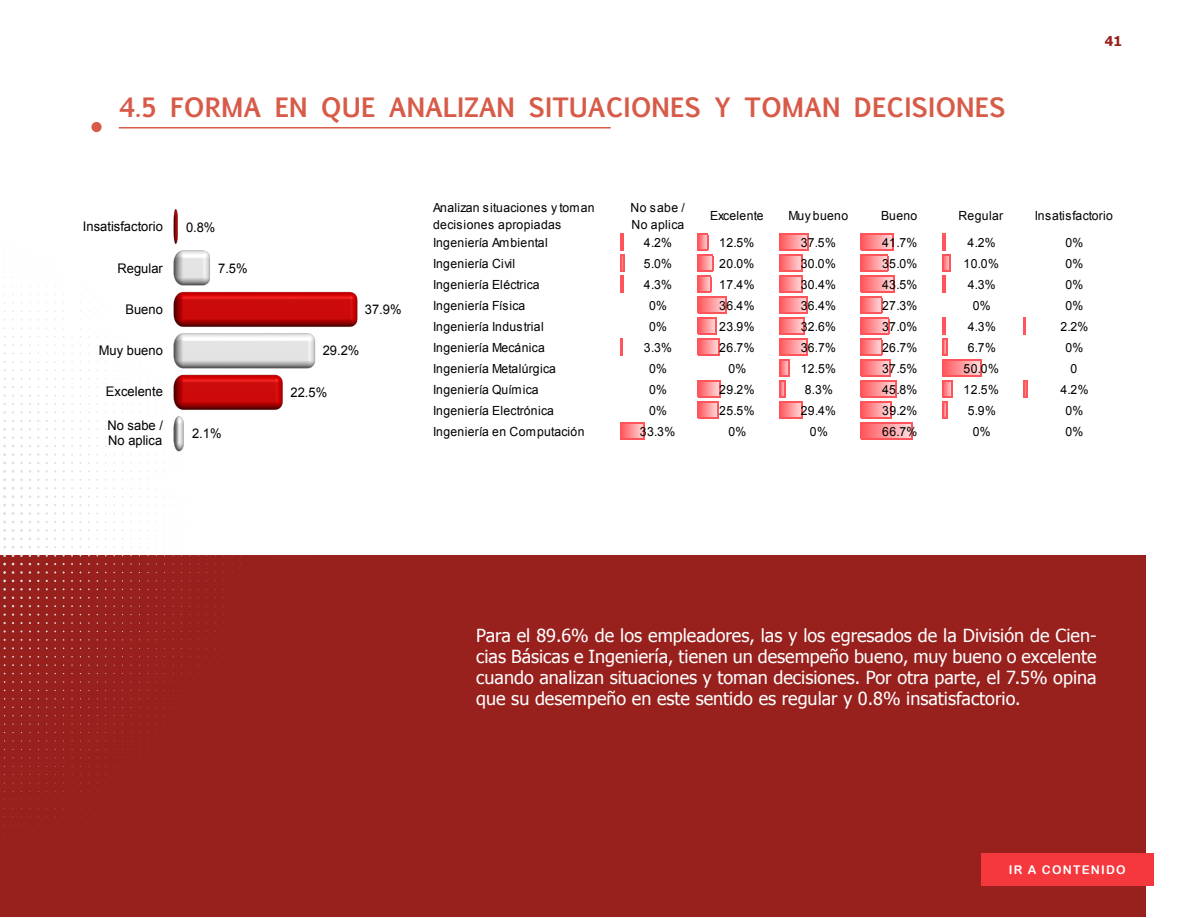
<style>
.page{position:relative;width:1188px;height:918px;background:#fff}
.page>*{position:absolute;margin:0;border:0;box-sizing:border-box;transform-origin:0 0}
.TITULOS{font:700 25.5px "Euphemia UCAS";color:#d75b48}
.t1{font:18px/21px "Tahoma";color:#fff;text-align:justify}
.t2{font:700 13.5px "Tahoma";color:#98211e}
.t3{font:13.35px/15.3px "Arial";color:#000}
.t4{font:12.6px/16.8px "Arial";letter-spacing:.025em;color:#000}
.t5{font:12px "Arial Rounded MT Bold";letter-spacing:.1em;color:#fff}
</style>
<div class="page">
<div style="left:0;top:556px;width:1145px;height:361px;background:#98211e"></div>
<svg style="left:3px;top:428px;width:3px;height:11px"></svg>
<svg style="left:3px;top:470px;width:3px;height:11px"></svg>
<svg style="left:12px;top:470px;width:2px;height:11px"></svg>
<svg style="left:3px;top:487px;width:3px;height:11px"></svg>
<svg style="left:12px;top:487px;width:2px;height:11px"></svg>
<svg style="left:20px;top:487px;width:3px;height:11px"></svg>
<svg style="left:29px;top:487px;width:2px;height:11px"></svg>
<svg style="left:12px;top:504px;width:2px;height:11px"></svg>
<svg style="left:3px;top:504px;width:3px;height:19px"></svg>
<svg style="left:3px;top:529px;width:3px;height:11px"></svg>
<svg style="left:12px;top:529px;width:2px;height:11px"></svg>
<svg style="left:20px;top:529px;width:3px;height:11px"></svg>
<svg style="left:3px;top:546px;width:3px;height:11px"></svg>
<svg style="left:12px;top:546px;width:2px;height:11px"></svg>
<svg style="left:20px;top:546px;width:3px;height:11px"></svg>
<hr style="left:119px;top:127px;width:492px;height:2px;background:#d75b48">
<div style="left:91px;top:122px;width:11px;height:10px;background:#d75b48;border-radius:50%"></div>
<svg style="left:780px;top:235px;width:28px;height:14px"></svg>
<hr style="left:779px;top:234px;width:30px;height:1px;background:#ff555a">
<hr style="left:779px;top:249px;width:30px;height:1px;background:#ff555a">
<svg style="left:779px;top:235px;width:1px;height:14px"></svg>
<svg style="left:808px;top:235px;width:1px;height:14px"></svg>
<div style="left:861px;top:234px;width:32px;height:16px;background:linear-gradient(to right,#ff565b,#ffdadb)"></div>
<hr style="left:861px;top:234px;width:32px;height:1px;background:#ff555a">
<hr style="left:861px;top:249px;width:32px;height:1px;background:#ff555a">
<svg style="left:861px;top:235px;width:1px;height:14px"></svg>
<svg style="left:892px;top:235px;width:1px;height:14px"></svg>
<svg style="left:861px;top:255px;width:27px;height:16px"></svg>
<svg style="left:620px;top:234px;width:5px;height:58px"></svg>
<svg style="left:862px;top:277px;width:31px;height:14px"></svg>
<hr style="left:861px;top:276px;width:33px;height:1px;background:#ff555a">
<hr style="left:861px;top:291px;width:33px;height:1px;background:#ff555a">
<svg style="left:861px;top:277px;width:1px;height:14px"></svg>
<svg style="left:893px;top:277px;width:1px;height:14px"></svg>
<svg style="left:942px;top:234px;width:8px;height:58px"></svg>
<svg style="left:1024px;top:318px;width:2px;height:16px"></svg>
<svg style="left:620px;top:339px;width:2px;height:16px"></svg>
<svg style="left:698px;top:234px;width:28px;height:121px"></svg>
<svg style="left:942px;top:318px;width:5px;height:37px"></svg>
<svg style="left:861px;top:297px;width:29px;height:79px"></svg>
<svg style="left:943px;top:361px;width:38px;height:14px"></svg>
<hr style="left:942px;top:360px;width:40px;height:1px;background:#ff555a">
<hr style="left:942px;top:375px;width:40px;height:1px;background:#ff555a">
<svg style="left:942px;top:361px;width:1px;height:14px"></svg>
<svg style="left:981px;top:361px;width:1px;height:14px"></svg>
<svg style="left:862px;top:382px;width:33px;height:14px"></svg>
<hr style="left:861px;top:381px;width:35px;height:1px;background:#ff555a">
<hr style="left:861px;top:396px;width:35px;height:1px;background:#ff555a">
<svg style="left:861px;top:382px;width:1px;height:14px"></svg>
<svg style="left:895px;top:382px;width:1px;height:14px"></svg>
<svg style="left:1024px;top:381px;width:4px;height:16px"></svg>
<svg style="left:698px;top:381px;width:22px;height:37px"></svg>
<svg style="left:779px;top:255px;width:29px;height:163px"></svg>
<div style="left:861px;top:402px;width:30px;height:16px;background:linear-gradient(to right,#ff565b,#ffd9db)"></div>
<hr style="left:861px;top:402px;width:30px;height:1px;background:#ff555a">
<hr style="left:861px;top:417px;width:30px;height:1px;background:#ff555a">
<svg style="left:861px;top:403px;width:1px;height:14px"></svg>
<svg style="left:890px;top:403px;width:1px;height:14px"></svg>
<svg style="left:942px;top:381px;width:10px;height:37px"></svg>
<svg style="left:620px;top:423px;width:25px;height:16px"></svg>
<svg style="left:862px;top:424px;width:50px;height:14px"></svg>
<hr style="left:861px;top:423px;width:52px;height:1px;background:#ff555a">
<hr style="left:861px;top:438px;width:52px;height:1px;background:#ff555a">
<svg style="left:861px;top:424px;width:1px;height:14px"></svg>
<svg style="left:912px;top:424px;width:1px;height:14px"></svg>
<img style="left:173px;top:209px;width:185px;height:246px">
<div style="left:981px;top:853px;width:173px;height:33px;background:#f5383e"></div>
<p class="TITULOS" style="left:119px;top:88px;width:888px">4.5 FORMA EN QUE ANALIZAN SITUACIONES Y TOMAN DECISIONES</p>
<p class="t2" style="left:1105px;top:31px;width:19px">41</p>
<p class="t3" style="left:83px;top:219px;width:82px">Insatisfactorio</p>
<p class="t3" style="left:117px;top:260px;width:47px">Regular</p>
<p class="t3" style="left:125px;top:302px;width:39px">Bueno</p>
<p class="t3" style="left:99px;top:343px;width:66px">Muy bueno</p>
<p class="t3" style="left:106px;top:384px;width:59px">Excelente</p>
<p class="t3" style="left:107px;top:418px;width:57px">No sabe /<br>No aplica</p>
<p class="t3" style="left:186px;top:219px;width:31px">0.8%</p>
<p class="t3" style="left:218px;top:261px;width:31px">7.5%</p>
<p class="t3" style="left:192px;top:426px;width:31px">2.1%</p>
<p class="t3" style="left:365px;top:302px;width:38px">37.9%</p>
<p class="t3" style="left:323px;top:343px;width:38px">29.2%</p>
<p class="t3" style="left:291px;top:385px;width:38px">22.5%</p>
<p class="t4" style="left:433px;top:199px;width:163px">Analizan situaciones y toman decisiones apropiadas</p>
<p class="t4" style="left:631px;top:199px;width:56px">No sabe /<br>No aplica</p>
<p class="t4" style="left:710px;top:207px;width:55px">Excelente</p>
<p class="t4" style="left:788px;top:207px;width:61px">Muy bueno</p>
<p class="t4" style="left:881px;top:207px;width:38px">Bueno</p>
<p class="t4" style="left:958px;top:207px;width:46px">Regular</p>
<p class="t4" style="left:1035px;top:207px;width:80px">Insatisfactorio</p>
<p class="t4" style="left:433px;top:235px;width:116px">Ingeniería Ambiental</p>
<p class="t4" style="left:644px;top:235px;width:30px">4.2%</p>
<p class="t4" style="left:719px;top:235px;width:37px">12.5%</p>
<p class="t4" style="left:801px;top:235px;width:37px">37.5%</p>
<p class="t4" style="left:882px;top:235px;width:37px">41.7%</p>
<p class="t4" style="left:968px;top:235px;width:30px">4.2%</p>
<p class="t4" style="left:1065px;top:235px;width:19px">0%</p>
<p class="t4" style="left:433px;top:256px;width:84px">Ingeniería Civil</p>
<p class="t4" style="left:644px;top:256px;width:30px">5.0%</p>
<p class="t4" style="left:719px;top:256px;width:37px">20.0%</p>
<p class="t4" style="left:801px;top:256px;width:37px">30.0%</p>
<p class="t4" style="left:882px;top:256px;width:37px">35.0%</p>
<p class="t4" style="left:964px;top:256px;width:37px">10.0%</p>
<p class="t4" style="left:1065px;top:256px;width:19px">0%</p>
<p class="t4" style="left:433px;top:277px;width:108px">Ingeniería Eléctrica</p>
<p class="t4" style="left:644px;top:277px;width:30px">4.3%</p>
<p class="t4" style="left:719px;top:277px;width:37px">17.4%</p>
<p class="t4" style="left:801px;top:277px;width:37px">30.4%</p>
<p class="t4" style="left:882px;top:277px;width:37px">43.5%</p>
<p class="t4" style="left:968px;top:277px;width:30px">4.3%</p>
<p class="t4" style="left:1065px;top:277px;width:19px">0%</p>
<p class="t4" style="left:433px;top:298px;width:94px">Ingeniería Física</p>
<p class="t4" style="left:649px;top:298px;width:19px">0%</p>
<p class="t4" style="left:719px;top:298px;width:37px">36.4%</p>
<p class="t4" style="left:801px;top:298px;width:37px">36.4%</p>
<p class="t4" style="left:882px;top:298px;width:37px">27.3%</p>
<p class="t4" style="left:973px;top:298px;width:19px">0%</p>
<p class="t4" style="left:1065px;top:298px;width:19px">0%</p>
<p class="t4" style="left:433px;top:319px;width:112px">Ingeniería Industrial</p>
<p class="t4" style="left:649px;top:319px;width:19px">0%</p>
<p class="t4" style="left:719px;top:319px;width:37px">23.9%</p>
<p class="t4" style="left:801px;top:319px;width:37px">32.6%</p>
<p class="t4" style="left:882px;top:319px;width:37px">37.0%</p>
<p class="t4" style="left:968px;top:319px;width:30px">4.3%</p>
<p class="t4" style="left:1060px;top:319px;width:30px">2.2%</p>
<p class="t4" style="left:433px;top:340px;width:113px">Ingeniería Mecánica</p>
<p class="t4" style="left:644px;top:340px;width:30px">3.3%</p>
<p class="t4" style="left:719px;top:340px;width:37px">26.7%</p>
<p class="t4" style="left:801px;top:340px;width:37px">36.7%</p>
<p class="t4" style="left:882px;top:340px;width:37px">26.7%</p>
<p class="t4" style="left:968px;top:340px;width:30px">6.7%</p>
<p class="t4" style="left:1065px;top:340px;width:19px">0%</p>
<p class="t4" style="left:433px;top:361px;width:124px">Ingeniería Metalúrgica</p>
<p class="t4" style="left:649px;top:361px;width:19px">0%</p>
<p class="t4" style="left:728px;top:361px;width:19px">0%</p>
<p class="t4" style="left:801px;top:361px;width:37px">12.5%</p>
<p class="t4" style="left:882px;top:361px;width:37px">37.5%</p>
<p class="t4" style="left:964px;top:361px;width:37px">50.0%</p>
<p class="t4" style="left:1071px;top:361px;width:8px">0</p>
<p class="t4" style="left:433px;top:382px;width:107px">Ingeniería Química</p>
<p class="t4" style="left:649px;top:382px;width:19px">0%</p>
<p class="t4" style="left:719px;top:382px;width:37px">29.2%</p>
<p class="t4" style="left:805px;top:382px;width:30px">8.3%</p>
<p class="t4" style="left:882px;top:382px;width:37px">45.8%</p>
<p class="t4" style="left:964px;top:382px;width:37px">12.5%</p>
<p class="t4" style="left:1060px;top:382px;width:30px">4.2%</p>
<p class="t4" style="left:433px;top:403px;width:122px">Ingeniería Electrónica</p>
<p class="t4" style="left:649px;top:403px;width:19px">0%</p>
<p class="t4" style="left:719px;top:403px;width:37px">25.5%</p>
<p class="t4" style="left:801px;top:403px;width:37px">29.4%</p>
<p class="t4" style="left:882px;top:403px;width:37px">39.2%</p>
<p class="t4" style="left:968px;top:403px;width:30px">5.9%</p>
<p class="t4" style="left:1065px;top:403px;width:19px">0%</p>
<p class="t4" style="left:433px;top:424px;width:153px">Ingeniería en Computación</p>
<p class="t4" style="left:640px;top:424px;width:37px">33.3%</p>
<p class="t4" style="left:728px;top:424px;width:19px">0%</p>
<p class="t4" style="left:810px;top:424px;width:19px">0%</p>
<p class="t4" style="left:882px;top:424px;width:37px">66.7%</p>
<p class="t4" style="left:973px;top:424px;width:19px">0%</p>
<p class="t4" style="left:1066px;top:424px;width:19px">0%</p>
<p class="t1" style="left:476px;top:624px;width:622px">Para el 89.6% de los empleadores, las y los egresados de la División de Cien&shy;cias Básicas e Ingeniería, tienen un desempeño bueno, muy bueno o excelente cuando analizan situaciones y toman decisiones. Por otra parte, el 7.5% opina que su desempeño en este sentido es regular y 0.8% insatisfactorio.</p>
<p class="t5" style="left:1009px;top:862px;width:118px">IR A CONTENIDO</p>
</div>
